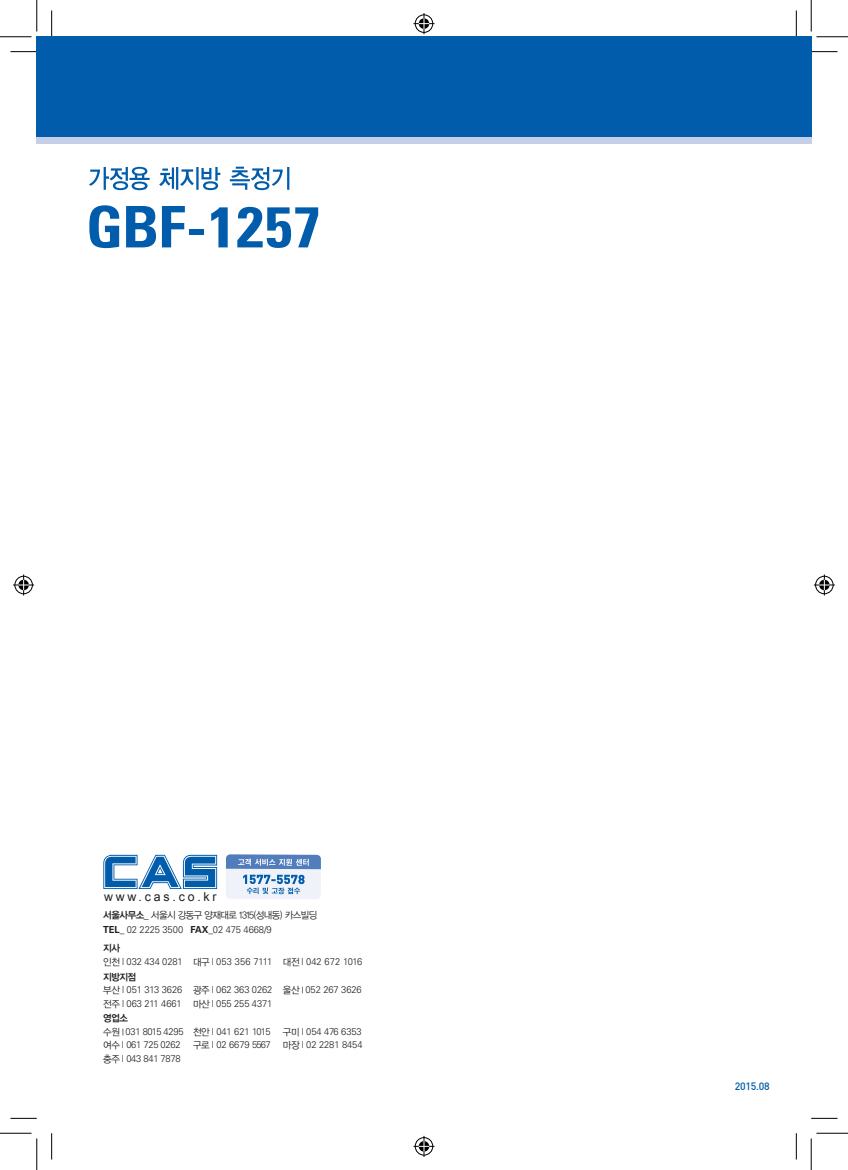
<style>
.page{position:relative;width:848px;height:1170px;background:#fff}
.page>*{position:absolute;margin:0;border:0;box-sizing:border-box;transform-origin:0 0}
.t1{font:700 condensed 57.4px "Univers";letter-spacing:.02em;color:#015dab;scale:1.07 1}
.t2{font:12.42px "Arial";letter-spacing:.225em;color:#231f20}
.t3{font:10.5px "Dinmed";letter-spacing:-.025em;color:#015dab}
.t4{font:300 9.62px "Univers LT Std";letter-spacing:-.01em;color:#231f20;scale:.96 1}
.t5{font:9.62px "YDVYGO Std 12";letter-spacing:-.06em;color:#231f20;scale:.96 1}
.t6{font:300 9.62px "Univers LT Std";letter-spacing:-.03em;color:#231f20;scale:.96 1}
.t7{font:300 9.62px "Univers LT Std";letter-spacing:.01em;color:#231f20;scale:.96 1}
.t8{font:9.62px "YDVYGO Std 14";letter-spacing:-.05em;color:#231f20;scale:.96 1}
.s1{font-family:"YDVYGO Std 14"}
.s2{font-weight:700}
.s3{font-family:"YDVYGO Std 12";font-weight:400}
</style>
<div class="page">
<svg style="left:89px;top:167px;width:61px;height:23px"></svg>
<svg style="left:159px;top:167px;width:61px;height:23px"></svg>
<svg style="left:230px;top:167px;width:59px;height:23px"></svg>
<div style="left:37px;top:60px;width:774px;height:84px;background:#c6cfe8"></div>
<div style="left:37px;top:37px;width:774px;height:100px;background:#015dab"></div>
<svg style="left:103px;top:855px;width:114px;height:34px"></svg>
<div style="left:226px;top:854px;width:95px;height:45px;background:#eff2f9;border-radius:4px"></div>
<svg style="left:226px;top:854px;width:95px;height:15px"></svg>
<svg style="left:243px;top:875px;width:61px;height:19px"></svg>
<svg style="left:10px;top:51px;width:27px;height:1px"></svg>
<svg style="left:811px;top:51px;width:26px;height:1px"></svg>
<svg style="left:10px;top:1118px;width:27px;height:1px"></svg>
<svg style="left:811px;top:1118px;width:26px;height:1px"></svg>
<svg style="left:51px;top:11px;width:1px;height:26px"></svg>
<svg style="left:51px;top:1133px;width:1px;height:26px"></svg>
<svg style="left:795px;top:11px;width:1px;height:26px"></svg>
<svg style="left:795px;top:1133px;width:1px;height:26px"></svg>
<hr style="left:0;top:36px;width:32px;height:1px;background:#000">
<hr style="left:816px;top:36px;width:31px;height:1px;background:#000">
<hr style="left:0;top:1133px;width:32px;height:1px;background:#000">
<hr style="left:816px;top:1133px;width:31px;height:1px;background:#000">
<hr style="left:36px;top:0;width:1px;height:32px;background:#000">
<hr style="left:36px;top:1138px;width:1px;height:32px;background:#000">
<hr style="left:810px;top:0;width:1px;height:32px;background:#000">
<hr style="left:810px;top:1138px;width:1px;height:32px;background:#000">
<svg style="left:413px;top:13px;width:21px;height:21px"></svg>
<svg style="left:413px;top:1136px;width:21px;height:21px"></svg>
<svg style="left:13px;top:574px;width:21px;height:21px"></svg>
<svg style="left:813px;top:574px;width:21px;height:21px"></svg>
<h1 class="t1" style="left:86px;top:192px;width:221px">GBF-1257</h1>
<p class="t2" style="left:104px;top:888px;width:114px">www.cas.co.kr</p>
<p class="t5" style="left:103px;top:910px;width:224px"><span class="s1">서울사무소</span>_ 서울시 강동구 양재대로 1315(성내동) 카스빌딩</p>
<p class="t4" style="left:103px;top:924px;width:177px"><span class="s2">TEL</span>_ 02 2225 3500 <span class="s2">FAX</span>_02 475 4668/9</p>
<p class="t8" style="left:103px;top:943px;width:19px">지사</p>
<p class="t4" style="left:103px;top:955px;width:177px"><span class="s3">인천</span> l 032 434 0281 <span class="s3">대구</span> l 053 356 7111</p>
<p class="t8" style="left:103px;top:972px;width:36px">지방지점</p>
<p class="t4" style="left:103px;top:984px;width:270px"><span class="s3">부산</span> l 051 313 3626 <span class="s3">광주</span> l 062 363 0262 <span class="s3">울산 l</span> 052 267 3626</p>
<p class="t7" style="left:283px;top:955px;width:84px"><span class="s3">대전</span> l 042 672 1016</p>
<p class="t4" style="left:103px;top:997px;width:178px"><span class="s3">전주</span> l 063 211 4661 <span class="s3">마산</span> l 055 255 4371</p>
<p class="t8" style="left:103px;top:1014px;width:27px">영업소</p>
<p class="t6" style="left:103px;top:1026px;width:85px"><span class="s3">수원 l</span> 031 8015 4295</p>
<p class="t4" style="left:103px;top:1052px;width:82px"><span class="s3">충주</span> l 043 841 7878</p>
<p class="t4" style="left:193px;top:1026px;width:82px"><span class="s3">천안</span> l 041 621 1015</p>
<p class="t4" style="left:283px;top:1026px;width:84px"><span class="s3">구미</span> l 054 476 6353</p>
<p class="t4" style="left:193px;top:1039px;width:82px"><span class="s3">구로</span> l 02 6679 5567</p>
<p class="t4" style="left:283px;top:1039px;width:84px"><span class="s3">마장</span> l 02 2281 8454</p>
<p class="t4" style="left:103px;top:1039px;width:82px"><span class="s3">여수</span> l 061 725 0262</p>
<p class="t3" style="left:734px;top:1079px;width:36px">2015.08</p>
</div>
